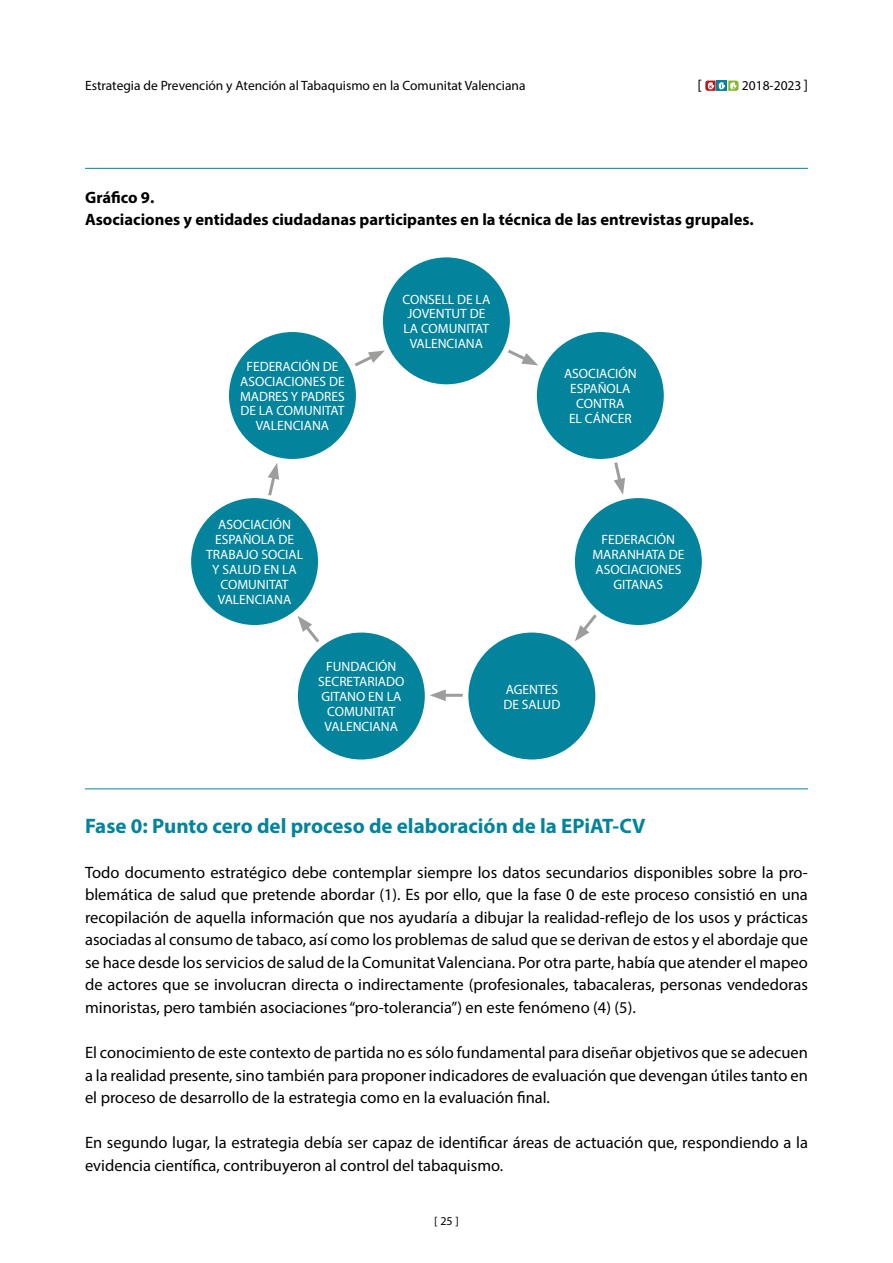
<style>
.page{position:relative;width:893px;height:1263px;background:#fff}
.page>*{position:absolute;margin:0;border:0;box-sizing:border-box;transform-origin:0 0}
.t1{font:700 21px "Myriad Pro";color:#04849c}
.t2{font:16.5px/22.5px "Myriad Pro";color:#000;text-align:justify}
.t3{font:700 16.5px/22.5px "Myriad Pro";color:#000}
.t4{font:15px "Myriad Pro";color:#000}
.t5{font:13.5px/14.9px "Myriad Pro";color:#fff;text-align:center}
.t6{font:13.5px "Myriad Pro";color:#000}
.t7{font:12px "Myriad Pro";color:#000}
</style>
<div class="page">
<svg style="left:705px;top:81px;width:33px;height:10px"></svg>
<hr style="left:85px;top:168px;width:723px;height:1px;background:#04849c">
<hr style="left:85px;top:788px;width:723px;height:1px;background:#04849c">
<div style="left:191px;top:498px;width:127px;height:127px;background:#04849c;border-radius:50%"></div>
<div style="left:575px;top:498px;width:127px;height:127px;background:#04849c;border-radius:50%"></div>
<div style="left:537px;top:332px;width:127px;height:127px;background:#04849c;border-radius:50%"></div>
<div style="left:229px;top:332px;width:127px;height:127px;background:#04849c;border-radius:50%"></div>
<div style="left:383px;top:257px;width:127px;height:127px;background:#04849c;border-radius:50%"></div>
<div style="left:298px;top:632px;width:127px;height:127px;background:#04849c;border-radius:50%"></div>
<div style="left:468px;top:632px;width:127px;height:127px;background:#04849c;border-radius:50%"></div>
<svg style="left:508px;top:349px;width:30px;height:16px"></svg>
<svg style="left:355px;top:350px;width:30px;height:17px"></svg>
<svg style="left:614px;top:462px;width:11px;height:33px"></svg>
<svg style="left:575px;top:611px;width:25px;height:30px"></svg>
<hr style="left:440px;top:694px;width:23px;height:3px;background:#9d9d9c">
<svg style="left:430px;top:689px;width:16px;height:12px"></svg>
<svg style="left:297px;top:616px;width:23px;height:27px"></svg>
<svg style="left:268px;top:463px;width:11px;height:33px"></svg>
<p class="t4" style="left:698px;top:76px;width:6px">[</p>
<p class="t4" style="left:804px;top:76px;width:6px">]</p>
<p class="t6" style="left:85px;top:77px;width:442px">Estrategia de Prevención y Atención al Tabaquismo en la Comunitat Valenciana</p>
<p class="t6" style="left:742px;top:77px;width:61px">2018-2023</p>
<p class="t3" style="left:85px;top:185px;width:670px">Gráfico 9.<br>Asociaciones y entidades ciudadanas participantes en la técnica de las entrevistas grupales.</p>
<p class="t5" style="left:402px;top:291px;width:89px">CONSELL DE LA<br>JOVENTUT DE<br>LA COMUNITAT<br>VALENCIANA</p>
<p class="t5" style="left:240px;top:359px;width:106px">FEDERACIÓN DE<br>ASOCIACIONES DE<br>MADRES Y PADRES<br>DE LA COMUNITAT<br>VALENCIANA</p>
<p class="t5" style="left:564px;top:366px;width:74px">ASOCIACIÓN<br>ESPAÑOLA<br>CONTRA<br>EL CÁNCER</p>
<p class="t5" style="left:206px;top:517px;width:98px">ASOCIACIÓN<br>ESPAÑOLA DE<br>TRABAJO SOCIAL<br>Y SALUD EN LA<br>COMUNITAT<br>VALENCIANA</p>
<p class="t5" style="left:318px;top:659px;width:88px">FUNDACIÓN<br>SECRETARIADO<br>GITANO EN LA<br>COMUNITAT<br>VALENCIANA</p>
<p class="t5" style="left:592px;top:532px;width:93px">FEDERACIÓN<br>MARANHATA DE<br>ASOCIACIONES<br>GITANAS</p>
<p class="t5" style="left:503px;top:681px;width:59px;text-align:left">AGENTES<br>DE SALUD</p>
<p class="t1" style="left:85px;top:812px;width:562px">Fase 0: Punto cero del proceso de elaboración de la EPiAT-CV</p>
<p class="t2" style="left:85px;top:861px;width:724px">Todo documento estratégico debe contemplar siempre los datos secundarios disponibles sobre la pro&shy;blemática de salud que pretende abordar (1). Es por ello, que la fase 0 de este proceso consistió en una recopilación de aquella información que nos ayudaría a dibujar la realidad-reflejo de los usos y prácticas asociadas al consumo de tabaco, así como los problemas de salud que se derivan de estos y el abordaje que se hace desde los servicios de salud de la Comunitat Valenciana. Por otra parte, había que atender el mapeo de actores que se involucran directa o indirectamente (profesionales, tabacaleras, personas vendedoras minoristas, pero también asociaciones “pro-tolerancia”) en este fenómeno (4) (5).</p>
<p class="t2" style="left:85px;top:1041px;width:724px">El conocimiento de este contexto de partida no es sólo fundamental para diseñar objetivos que se adecuen a la realidad presente, sino también para proponer indicadores de evaluación que devengan útiles tanto en el proceso de desarrollo de la estrategia como en la evaluación final.</p>
<p class="t2" style="left:85px;top:1131px;width:724px">En segundo lugar, la estrategia debía ser capaz de identificar áreas de actuación que, respondiendo a la evidencia científica, contribuyeron al control del tabaquismo.</p>
<p class="t7" style="left:434px;top:1213px;width:26px">[25]</p>
</div>
